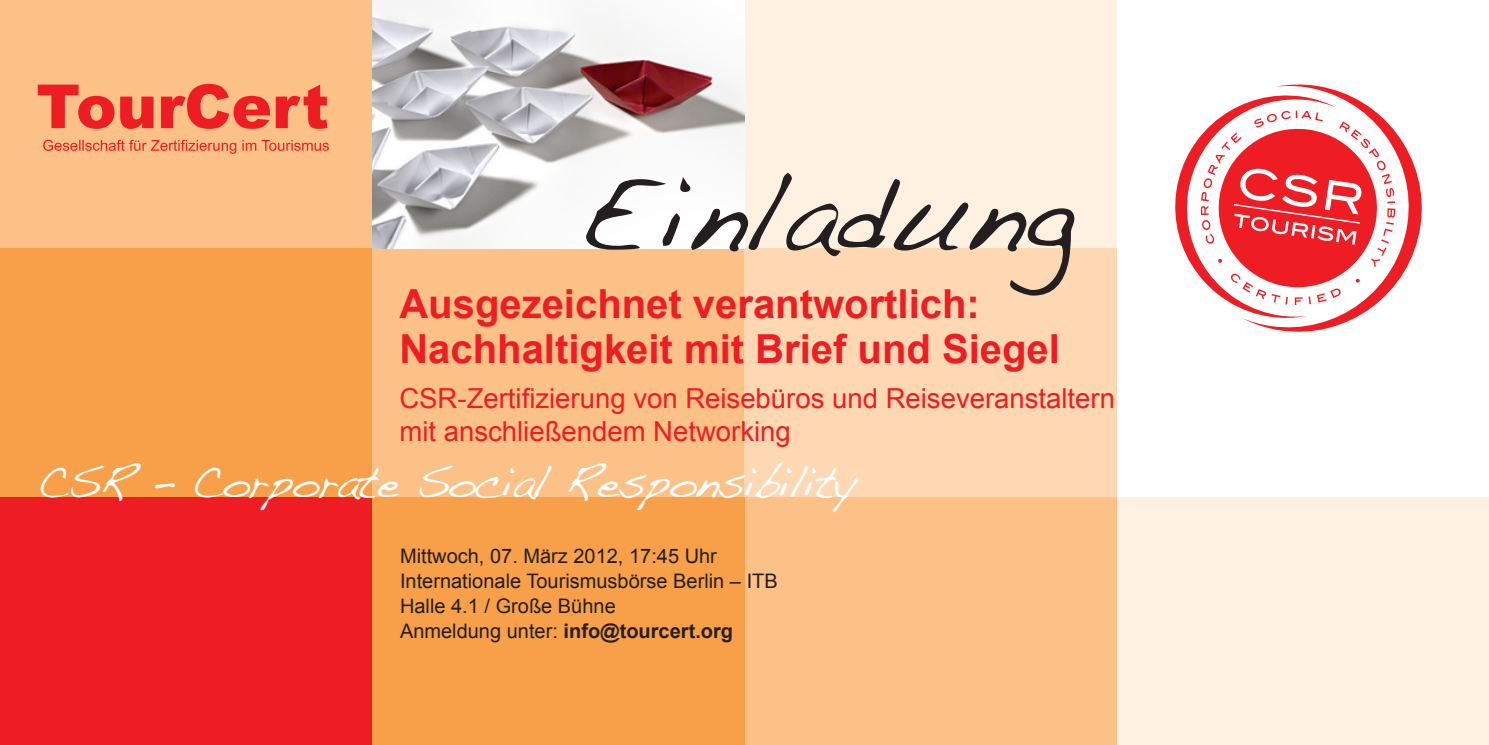
<style>
.page{position:relative;width:1489px;height:745px;background:#fff}
.page>*{position:absolute;margin:0;border:0;box-sizing:border-box;transform-origin:0 0}
.t1{font:110px "Handwriting Dakota";color:#231f20}
.t2{font:45px "Handwriting Dakota";letter-spacing:-.025em;color:#fff}
.t3{font:700 40px/45px "Arial";color:#ee1d23}
.t4{font:27.5px "Arial";color:#ee1d23}
.t5{font:20px "Arial";color:#231f20}
.t6{font:700 20px "Arial";color:#231f20}
.s1{font-weight:400}
</style>
<div class="page">
<div style="left:741px;top:496px;width:375px;height:248px;background:#fcc187"></div>
<div style="left:0;top:0;width:744px;height:508px;background:#fcc187"></div>
<div style="left:0;top:496px;width:376px;height:248px;background:#ee1d23"></div>
<div style="left:0;top:248px;width:372px;height:248px;background:#f89f49"></div>
<div style="left:744px;top:248px;width:372px;height:248px;background:#fdd8b2"></div>
<div style="left:1116px;top:496px;width:372px;height:248px;background:#fef1e2"></div>
<div style="left:744px;top:0;width:372px;height:248px;background:#fef1e2"></div>
<img style="left:372px;top:0;width:372px;height:248px">
<div style="left:372px;top:496px;width:372px;height:248px;background:#f89f49"></div>
<svg style="left:1175px;top:84px;width:247px;height:248px"></svg>
<svg style="left:1200px;top:110px;width:194px;height:195px"></svg>
<svg style="left:38px;top:84px;width:289px;height:45px"></svg>
<svg style="left:43px;top:140px;width:286px;height:14px"></svg>
<p class="t1" style="left:578px;top:147px;width:497px">E inladung</p>
<p class="t3" style="left:399px;top:281px;width:662px">Ausgezeichnet verantwortlich:<br>Nachhaltigkeit mit Brief und Siegel</p>
<p class="t4" style="left:399px;top:383px;width:717px">CSR-Zertifizierung von Reisebüros und Reiseveranstaltern</p>
<p class="t4" style="left:399px;top:415px;width:393px">mit anschließendem Networking</p>
<p class="t2" style="left:37px;top:454px;width:820px">CSR - Corporate Social Responsibility</p>
<p class="t5" style="left:400px;top:544px;width:318px">Mittwoch, 07. März 2012, 17:45 Uhr</p>
<p class="t5" style="left:400px;top:569px;width:379px">Internationale Tourismusbörse Berlin – ITB</p>
<p class="t5" style="left:400px;top:594px;width:217px">Halle 4.1 / Große Bühne</p>
<p class="t6" style="left:400px;top:619px;width:334px"><span class="s1">Anmeldung unter:</span> info@tourcert.org</p>
</div>
